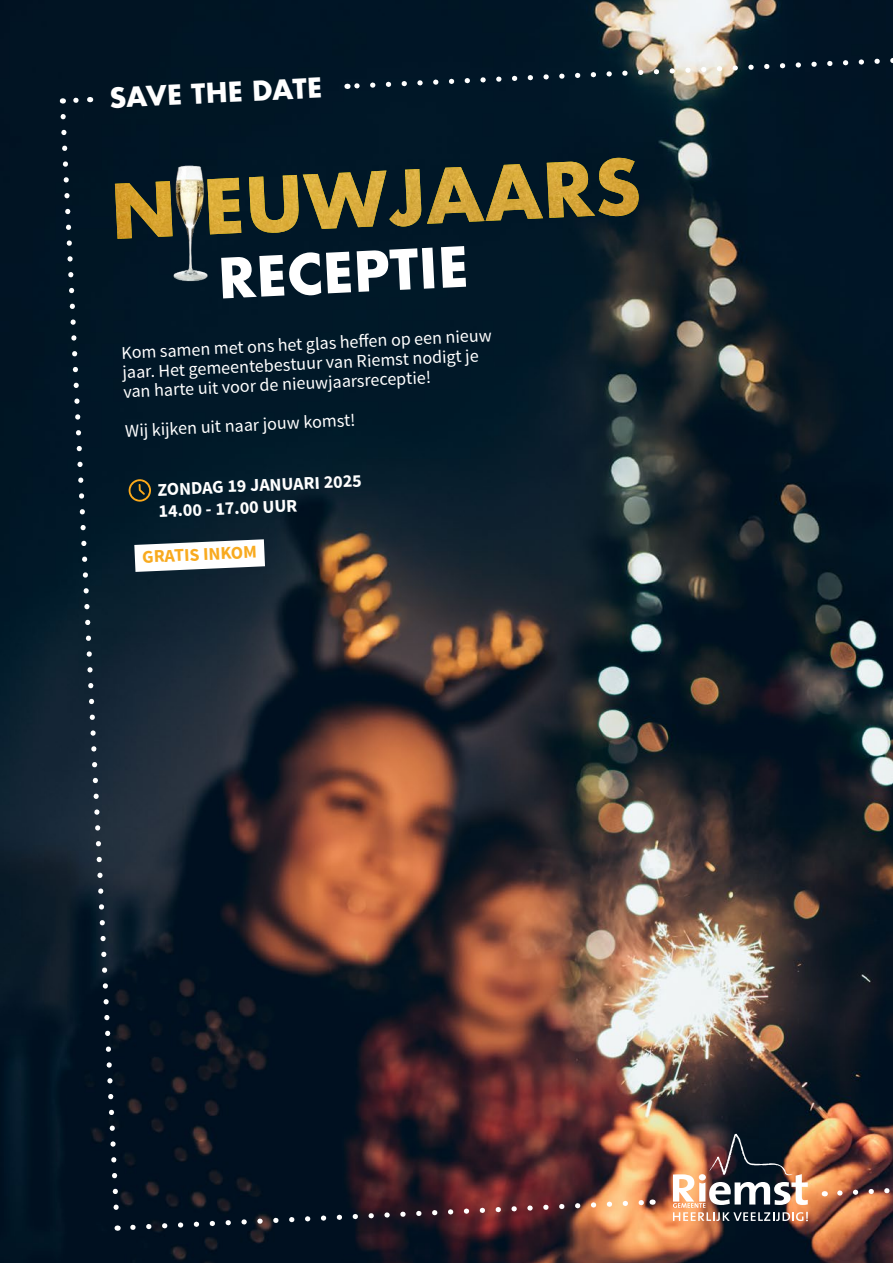
<style>
.page{position:relative;width:893px;height:1263px;background:#fff}
.page>*{position:absolute;margin:0;border:0;box-sizing:border-box;transform-origin:0 0}
.t1{font:700 53.85px "Futura";color:#fff}
.t2{font:700 26.7px "Futura";color:#fff}
.t3{font:18px/19.5px "Source Sans Pro";color:#fff}
.t4{font:700 18px/21.9px "Source Sans Pro";color:#fff}
.t5{font:700 18px "Source Sans Pro";color:#f8aa1f}
</style>
<div class="page">
<img style="left:0;top:0;width:893px;height:1263px">
<svg style="left:834px;top:1179px;width:59px;height:19px"></svg>
<svg style="left:347px;top:53px;width:546px;height:38px;background:#273742"></svg>
<img style="left:673px;top:1134px;width:135px;height:87px">
<svg style="left:69px;top:98px;width:7px;height:5px"></svg>
<svg style="left:58px;top:111px;width:64px;height:1115px;background:#0c1e2d"></svg>
<svg style="left:127px;top:1197px;width:526px;height:36px;background:#443033"></svg>
<svg style="left:107px;top:525px;width:186px;height:62px"></svg>
<svg style="left:128px;top:479px;width:23px;height:23px"></svg>
<img style="left:168px;top:153px;width:67px;height:135px">
<img style="left:115px;top:158px;width:524px;height:81px">
<h2 class="t2" style="left:108px;top:79px;width:215px;rotate:-3deg">SAVE THE DATE</h2>
<h1 class="t1" style="left:216px;top:240px;width:252px;rotate:-3deg">RECEPTIE</h1>
<p class="t3" style="left:121px;top:344px;width:372px;rotate:-3deg">Kom samen met ons het glas heff en op een nieuw jaar. Het gemeentebestuur van Riemst nodigt je van harte uit voor de nieuwjaarsreceptie!</p>
<p class="t3" style="left:125px;top:422px;width:232px;rotate:-3deg">Wij kijken uit naar jouw komst!</p>
<p class="t4" style="left:157px;top:478px;width:206px;rotate:-2deg">ZONDAG 19 JANUARI 2025<br>14.00 - 17.00 UUR</p>
<p class="t5" style="left:142px;top:545px;width:116px;rotate:-2deg">GRATIS INKOM</p>
</div>
